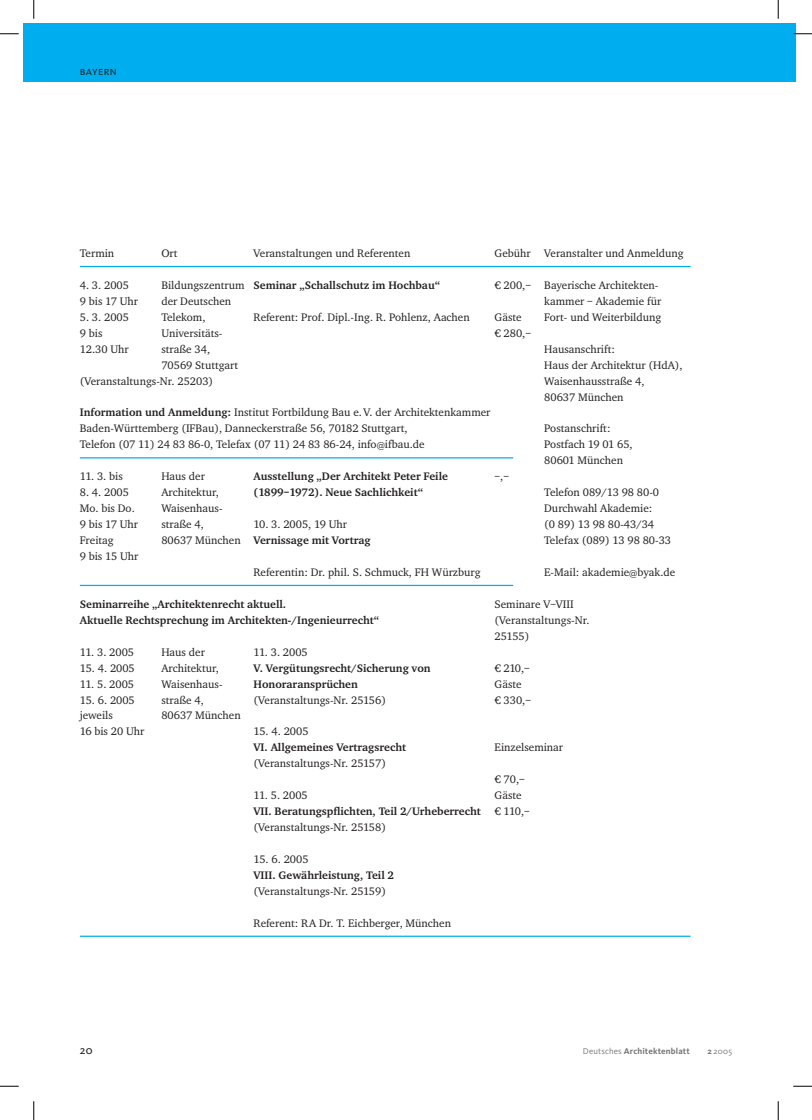
<style>
.page{position:relative;width:812px;height:1120px;background:#fff}
.page>*{position:absolute;margin:0;border:0;box-sizing:border-box;transform-origin:0 0}
.t1{font:11.88px "Kievit Regular SC";letter-spacing:.03em;color:#231f20}
.t2{font:11.88px "Kievit";color:#231f20}
.t3{font:11.25px/16px "Charter EF";color:#231f20}
.t4{font:700 11.25px/16px "Charter EF";color:#231f20}
.t5{font:700 8.75px "Kievit";letter-spacing:.015em;color:#76787b}
.t6{font:8.75px "Kievit";color:#76787b}
.s1{font-weight:400}
.s2{font-weight:700}
</style>
<div class="page">
<div style="left:23px;top:23px;width:755px;height:59px;background:#00aeef"></div>
<div style="left:778px;top:23px;width:18px;height:59px;background:#00aeef"></div>
<hr style="left:80px;top:266px;width:610px;height:1px;background:#00aeef">
<hr style="left:80px;top:457px;width:433px;height:1px;background:#00aeef">
<hr style="left:80px;top:585px;width:433px;height:1px;background:#00aeef">
<hr style="left:80px;top:936px;width:610px;height:1px;background:#00aeef">
<svg style="left:0;top:33px;width:19px;height:2px"></svg>
<svg style="left:793px;top:33px;width:19px;height:2px"></svg>
<svg style="left:0;top:1086px;width:19px;height:1px"></svg>
<svg style="left:793px;top:1086px;width:19px;height:1px"></svg>
<svg style="left:33px;top:0;width:2px;height:19px"></svg>
<svg style="left:33px;top:1101px;width:2px;height:19px"></svg>
<svg style="left:777px;top:0;width:2px;height:19px"></svg>
<svg style="left:777px;top:1101px;width:2px;height:19px"></svg>
<p class="t1" style="left:80px;top:63px;width:38px">bayern</p>
<p class="t3" style="left:80px;top:245px;width:36px">Termin</p>
<p class="t3" style="left:161px;top:245px;width:18px">Ort</p>
<p class="t3" style="left:253px;top:245px;width:158px">Veranstaltungen und Referenten</p>
<p class="t3" style="left:494px;top:245px;width:191px">Gebühr Veranstalter und Anmeldung</p>
<p class="t3" style="left:80px;top:277px;width:51px">4. 3. 2005</p>
<p class="t4" style="left:161px;top:277px;width:280px"><span class="s1">Bildungszentrum</span> Seminar „Schallschutz im Hochbau“</p>
<p class="t3" style="left:494px;top:277px;width:165px">€ 200,– Bayerische Architekten-</p>
<p class="t3" style="left:80px;top:293px;width:60px">9 bis 17 Uhr</p>
<p class="t3" style="left:161px;top:293px;width:71px">der Deutschen</p>
<p class="t3" style="left:544px;top:293px;width:118px">kammer – Akademie für</p>
<p class="t3" style="left:80px;top:309px;width:51px">5. 3. 2005</p>
<p class="t3" style="left:161px;top:309px;width:46px">Telekom,</p>
<p class="t3" style="left:253px;top:309px;width:218px">Referent: Prof. Dipl.-Ing. R. Pohlenz, Aachen</p>
<p class="t3" style="left:494px;top:309px;width:28px">Gäste</p>
<p class="t3" style="left:544px;top:309px;width:118px">Fort- und Weiterbildung</p>
<p class="t3" style="left:80px;top:325px;width:24px">9 bis</p>
<p class="t3" style="left:161px;top:325px;width:63px">Universitäts-</p>
<p class="t3" style="left:494px;top:325px;width:38px">€ 280,–</p>
<p class="t3" style="left:80px;top:341px;width:50px">12.30 Uhr</p>
<p class="t3" style="left:161px;top:341px;width:50px">straße 34,</p>
<p class="t3" style="left:544px;top:341px;width:72px">Hausanschrift:</p>
<p class="t3" style="left:161px;top:357px;width:78px">70569 Stuttgart</p>
<p class="t3" style="left:544px;top:357px;width:140px">Haus der Architektur (HdA),</p>
<p class="t3" style="left:80px;top:373px;width:135px">(Veranstaltungs-Nr. 25203)</p>
<p class="t3" style="left:544px;top:373px;width:102px">Waisenhausstraße 4,<br>80637 München</p>
<p class="t3" style="left:80px;top:404px;width:412px"><span class="s2">Information und Anmeldung:</span> Institut Fortbildung Bau e. V. der Architektenkammer<br>Baden-Württemberg (IFBau), Danneckerstraße 56, 70182 Stuttgart,</p>
<p class="t3" style="left:544px;top:420px;width:68px">Postanschrift:</p>
<p class="t3" style="left:80px;top:436px;width:346px">Telefon (07 11) 24 83 86-0, Telefax (07 11) 24 83 86-24, info@ifbau.de</p>
<p class="t3" style="left:544px;top:436px;width:90px">Postfach 19 01 65,<br>80601 München</p>
<p class="t3" style="left:80px;top:468px;width:44px">11. 3. bis</p>
<p class="t3" style="left:161px;top:468px;width:45px">Haus der</p>
<p class="t4" style="left:253px;top:468px;width:196px">Ausstellung „Der Architekt Peter Feile</p>
<p class="t3" style="left:494px;top:468px;width:16px">–,–</p>
<p class="t3" style="left:80px;top:484px;width:51px">8. 4. 2005</p>
<p class="t3" style="left:161px;top:484px;width:59px">Architektur,</p>
<p class="t4" style="left:253px;top:484px;width:171px">(1899–1972). Neue Sachlichkeit“</p>
<p class="t3" style="left:544px;top:484px;width:116px">Telefon 089/13 98 80-0</p>
<p class="t3" style="left:80px;top:500px;width:56px">Mo. bis Do.</p>
<p class="t3" style="left:161px;top:500px;width:63px">Waisenhaus-</p>
<p class="t3" style="left:544px;top:500px;width:110px">Durchwahl Akademie:</p>
<p class="t3" style="left:80px;top:516px;width:60px">9 bis 17 Uhr</p>
<p class="t3" style="left:161px;top:516px;width:44px">straße 4,</p>
<p class="t3" style="left:253px;top:516px;width:95px">10. 3. 2005, 19 Uhr</p>
<p class="t3" style="left:544px;top:516px;width:111px">(0 89) 13 98 80-43/34</p>
<p class="t3" style="left:80px;top:532px;width:35px">Freitag</p>
<p class="t4" style="left:161px;top:532px;width:211px"><span class="s1">80637 München</span> Vernissage mit Vortrag</p>
<p class="t3" style="left:544px;top:532px;width:128px">Telefax (089) 13 98 80-33</p>
<p class="t3" style="left:80px;top:548px;width:60px">9 bis 15 Uhr</p>
<p class="t3" style="left:253px;top:564px;width:229px">Referentin: Dr. phil. S. Schmuck, FH Würzburg</p>
<p class="t3" style="left:544px;top:564px;width:133px">E-Mail: akademie@byak.de</p>
<p class="t4" style="left:80px;top:596px;width:208px">Seminarreihe „Architektenrecht aktuell.</p>
<p class="t3" style="left:494px;top:596px;width:81px">Seminare V–VIII</p>
<p class="t4" style="left:80px;top:612px;width:301px">Aktuelle Rechtsprechung im Architekten-/Ingenieurrecht“</p>
<p class="t3" style="left:494px;top:612px;width:96px">(Veranstaltungs-Nr.<br>25155)</p>
<p class="t3" style="left:80px;top:644px;width:56px">11. 3. 2005</p>
<p class="t3" style="left:161px;top:644px;width:45px">Haus der</p>
<p class="t3" style="left:253px;top:644px;width:56px">11. 3. 2005</p>
<p class="t3" style="left:80px;top:660px;width:56px">15. 4. 2005</p>
<p class="t3" style="left:161px;top:660px;width:59px">Architektur,</p>
<p class="t4" style="left:253px;top:660px;width:179px">V. Vergütungsrecht/Sicherung von</p>
<p class="t3" style="left:494px;top:660px;width:37px">€ 210,–</p>
<p class="t3" style="left:80px;top:675px;width:56px">11. 5. 2005</p>
<p class="t3" style="left:161px;top:675px;width:63px">Waisenhaus-</p>
<p class="t4" style="left:253px;top:676px;width:106px">Honoraransprüchen</p>
<p class="t3" style="left:494px;top:675px;width:28px">Gäste</p>
<p class="t3" style="left:80px;top:691px;width:56px">15. 6. 2005</p>
<p class="t3" style="left:161px;top:691px;width:44px">straße 4,</p>
<p class="t3" style="left:253px;top:691px;width:134px">(Veranstaltungs-Nr. 25156)</p>
<p class="t3" style="left:494px;top:691px;width:38px">€ 330,–</p>
<p class="t3" style="left:80px;top:707px;width:34px">jeweils</p>
<p class="t3" style="left:161px;top:707px;width:81px">80637 München</p>
<p class="t3" style="left:80px;top:723px;width:66px">16 bis 20 Uhr</p>
<p class="t3" style="left:253px;top:723px;width:56px">15. 4. 2005</p>
<p class="t4" style="left:253px;top:739px;width:154px">VI. Allgemeines Vertragsrecht</p>
<p class="t3" style="left:494px;top:739px;width:70px">Einzelseminar</p>
<p class="t3" style="left:253px;top:755px;width:134px">(Veranstaltungs-Nr. 25157)</p>
<p class="t3" style="left:494px;top:771px;width:32px">€ 70,–</p>
<p class="t3" style="left:253px;top:787px;width:56px">11. 5. 2005</p>
<p class="t4" style="left:253px;top:787px;width:278px;text-indent:241px"><span class="s1">Gäste<br></span>VII. Beratungspflichten, Teil 2/Urheberrecht <span class="s1">€ 110,– (Veranstaltungs-Nr. 25158)</span></p>
<p class="t3" style="left:253px;top:851px;width:56px">15. 6. 2005</p>
<p class="t4" style="left:253px;top:867px;width:142px">VIII. Gewährleistung, Teil 2</p>
<p class="t3" style="left:253px;top:883px;width:134px">(Veranstaltungs-Nr. 25159)</p>
<p class="t3" style="left:253px;top:915px;width:199px">Referent: RA Dr. T. Eichberger, München</p>
<p class="t2" style="left:80px;top:1043px;width:14px">20</p>
<p class="t5" style="left:583px;top:1046px;width:108px"><span class="s1">Deutsches</span> Architektenblatt</p>
<p class="t6" style="left:707px;top:1046px;width:26px"><span class="s2">2</span> 2005</p>
</div>
